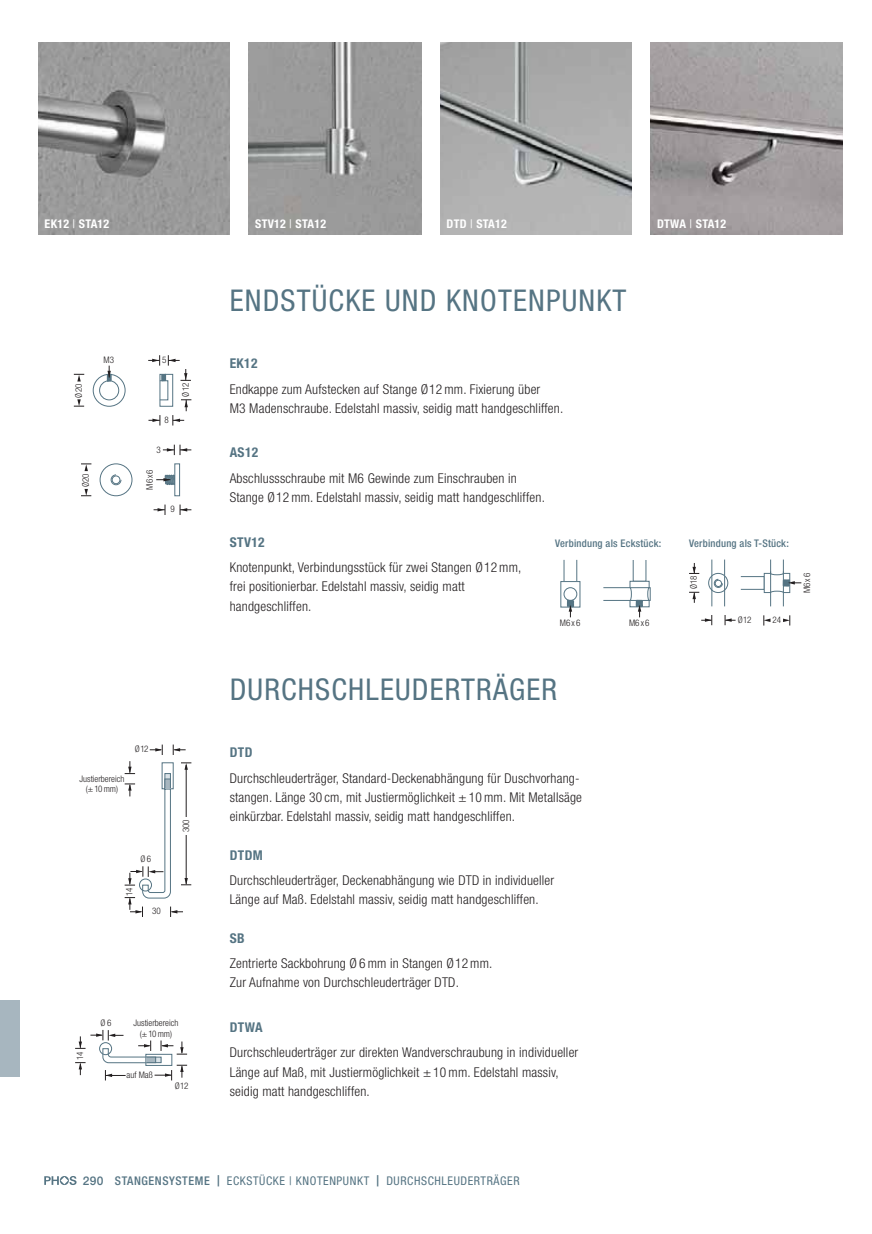
<style>
.page{position:relative;width:872px;height:1234px;background:#fff}
.page>*{position:absolute;margin:0;border:0;box-sizing:border-box;transform-origin:0 0}
.t1{font:condensed 30px "Helvetica Neue LT Std";letter-spacing:.04em;color:#557483}
.t2{font:300 condensed 13.5px/19.2px "Helvetica Neue LT Std";letter-spacing:.015em;color:#231f20}
.t3{font:700 condensed 13.5px "Helvetica Neue LT Std";letter-spacing:.03em;color:#557483}
.t4{font:condensed 12px "Helvetica Neue LT Std";letter-spacing:.05em;color:#557483}
.t5{font:700 condensed 12px "Helvetica Neue LT Std";letter-spacing:.02em;color:#fff}
.t6{font:500 condensed 10.5px "Helvetica Neue LT Std";letter-spacing:.02em;color:#557483}
.t7{font:300 condensed 9px/10.8px "Helvetica Neue LT Std";color:#231f20;text-align:center}
.s1{font-weight:400}
.s2{font-weight:500;font-stretch:normal}
.s3{font-weight:500}
.s4{font-weight:500;font-stretch:normal;font-size:11.25px}
</style>
<div class="page">
<img style="left:651px;top:43px;width:191px;height:191px">
<img style="left:440px;top:43px;width:191px;height:191px">
<img style="left:249px;top:43px;width:172px;height:191px">
<img style="left:38px;top:43px;width:192px;height:191px">
<div style="left:160px;top:374px;width:13px;height:32px;border:1px solid #557483"></div>
<div style="left:93px;top:374px;width:32px;height:32px;border:1px solid #557483;border-radius:50%"></div>
<div style="left:99px;top:380px;width:20px;height:20px;border:1px solid #557483;border-radius:50%"></div>
<svg style="left:148px;top:415px;width:13px;height:10px"></svg>
<svg style="left:74px;top:399px;width:10px;height:8px"></svg>
<svg style="left:74px;top:374px;width:10px;height:7px"></svg>
<svg style="left:173px;top:399px;width:18px;height:26px"></svg>
<svg style="left:107px;top:365px;width:5px;height:16px"></svg>
<svg style="left:148px;top:355px;width:43px;height:26px"></svg>
<svg style="left:81px;top:489px;width:10px;height:7px"></svg>
<svg style="left:81px;top:463px;width:10px;height:8px"></svg>
<svg style="left:180px;top:504px;width:11px;height:11px"></svg>
<svg style="left:154px;top:504px;width:12px;height:11px"></svg>
<svg style="left:163px;top:444px;width:28px;height:11px"></svg>
<svg style="left:99px;top:463px;width:81px;height:33px"></svg>
<svg style="left:173px;top:744px;width:13px;height:10px"></svg>
<svg style="left:150px;top:744px;width:13px;height:10px"></svg>
<svg style="left:125px;top:761px;width:66px;height:155px"></svg>
<svg style="left:75px;top:1030px;width:112px;height:50px"></svg>
<div style="left:99px;top:1042px;width:13px;height:12px;border:1px solid #557483;border-radius:50%"></div>
<hr style="left:724px;top:559px;width:1px;height:47px;background:#557483">
<hr style="left:711px;top:559px;width:1px;height:47px;background:#557483">
<div style="left:740px;top:576px;width:24px;height:13px;border:1px solid #557483"></div>
<hr style="left:770px;top:559px;width:1px;height:47px;background:#557483">
<hr style="left:783px;top:559px;width:1px;height:47px;background:#557483">
<svg style="left:708px;top:573px;width:20px;height:19px"></svg>
<div style="left:708px;top:573px;width:20px;height:19px;border:1px solid #557483;border-radius:50%"></div>
<svg style="left:763px;top:571px;width:38px;height:22px"></svg>
<svg style="left:783px;top:615px;width:7px;height:10px"></svg>
<svg style="left:763px;top:615px;width:7px;height:10px"></svg>
<svg style="left:689px;top:592px;width:10px;height:10px"></svg>
<svg style="left:689px;top:563px;width:10px;height:11px"></svg>
<svg style="left:701px;top:615px;width:11px;height:10px"></svg>
<svg style="left:725px;top:615px;width:10px;height:10px"></svg>
<svg style="left:711px;top:576px;width:14px;height:14px"></svg>
<svg style="left:560px;top:559px;width:91px;height:58px"></svg>
<svg style="left:44px;top:1176px;width:33px;height:8px"></svg>
<div style="left:0;top:999px;width:19px;height:77px;background:#a7b6bf"></div>
<p class="t5" style="left:45px;top:216px;width:66px">EK12 <span class="s1">|</span> STA12</p>
<p class="t5" style="left:255px;top:216px;width:72px">STV12 <span class="s1">|</span> STA12</p>
<p class="t5" style="left:446px;top:216px;width:62px">DTD <span class="s1">|</span> STA12</p>
<p class="t5" style="left:657px;top:216px;width:71px">DTWA <span class="s1">|</span> STA12</p>
<p class="t7" style="left:104px;top:355px;width:12px">M3</p>
<p class="t7" style="left:162px;top:355px;width:6px">5</p>
<p class="t7" style="left:74px;top:397px;width:16px;rotate:-90deg">Ø 20</p>
<p class="t7" style="left:181px;top:396px;width:15px;rotate:-90deg">Ø 12</p>
<p class="t7" style="left:164px;top:415px;width:6px">8</p>
<p class="t7" style="left:81px;top:487px;width:16px;rotate:-90deg">Ø 20</p>
<p class="t7" style="left:156px;top:445px;width:6px">3</p>
<p class="t7" style="left:145px;top:489px;width:22px;rotate:-90deg">M6 x 6</p>
<p class="t7" style="left:171px;top:505px;width:6px">9</p>
<p class="t7" style="left:80px;top:773px;width:46px">Justierbereich (± 10 mm)</p>
<p class="t7" style="left:135px;top:744px;width:15px">Ø 12</p>
<p class="t7" style="left:140px;top:854px;width:12px">Ø 6</p>
<p class="t7" style="left:125px;top:895px;width:10px;rotate:-90deg">14</p>
<p class="t7" style="left:152px;top:906px;width:10px">30</p>
<p class="t7" style="left:182px;top:832px;width:14px;rotate:-90deg">300</p>
<p class="t7" style="left:76px;top:1059px;width:10px;rotate:-90deg">14</p>
<p class="t7" style="left:100px;top:1017px;width:12px">Ø 6</p>
<p class="t7" style="left:133px;top:1018px;width:46px">Justierbereich (± 10 mm)</p>
<p class="t7" style="left:127px;top:1070px;width:28px">auf Maß</p>
<p class="t7" style="left:175px;top:1080px;width:15px">Ø 12</p>
<h1 class="t1" style="left:230px;top:289px;width:398px">ENDSTÜCKE UND KNOTENPUNKT</h1>
<p class="t3" style="left:230px;top:355px;width:29px">EK12</p>
<p class="t2" style="left:230px;top:381px;width:335px">Endkappe zum Aufstecken auf Stange Ø 12 mm. Fixierung über<br>M3 Madenschraube. Edelstahl massiv, seidig matt handgeschliffen.</p>
<p class="t3" style="left:230px;top:445px;width:30px">AS12</p>
<p class="t2" style="left:230px;top:470px;width:317px">Abschlussschraube mit M6 Gewinde zum Einschrauben in<br>Stange Ø 12 mm. Edelstahl massiv, seidig matt handgeschliffen.</p>
<p class="t3" style="left:230px;top:534px;width:37px">STV12</p>
<p class="t2" style="left:230px;top:559px;width:293px">Knotenpunkt, Verbindungsstück für zwei Stangen Ø 12 mm, frei positionierbar. Edelstahl massiv, seidig matt handgeschliffen.</p>
<p class="t6" style="left:555px;top:539px;width:108px">Verbindung als Eckstück:</p>
<p class="t6" style="left:689px;top:539px;width:101px">Verbindung als T-Stück:</p>
<p class="t7" style="left:689px;top:589px;width:15px;rotate:-90deg">Ø 18</p>
<p class="t7" style="left:738px;top:615px;width:15px">Ø 12</p>
<p class="t7" style="left:560px;top:618px;width:22px">M6 x 6</p>
<p class="t7" style="left:629px;top:618px;width:22px">M6 x 6</p>
<p class="t7" style="left:772px;top:615px;width:10px">24</p>
<p class="t7" style="left:802px;top:593px;width:22px;rotate:-90deg">M6 x 6</p>
<h1 class="t1" style="left:230px;top:678px;width:329px">DURCHSCHLEUDERTRÄGER</h1>
<p class="t3" style="left:230px;top:744px;width:24px">DTD</p>
<p class="t2" style="left:230px;top:770px;width:354px">Durchschleuderträger, Standard-Deckenabhängung für Duschvorhang&shy;stangen. Länge 30 cm, mit Justiermöglichkeit ± 10 mm. Mit Metallsäge einkürzbar. Edelstahl massiv, seidig matt handgeschliffen.</p>
<p class="t3" style="left:230px;top:846px;width:35px">DTDM</p>
<p class="t2" style="left:230px;top:872px;width:326px">Durchschleuderträger, Deckenabhängung wie DTD in individueller<br>Länge auf Maß. Edelstahl massiv, seidig matt handgeschliffen.</p>
<p class="t3" style="left:230px;top:929px;width:16px">SB</p>
<p class="t2" style="left:230px;top:955px;width:264px">Zentrierte Sackbohrung Ø 6 mm in Stangen Ø 12 mm.<br>Zur Aufnahme von Durchschleuderträger DTD.</p>
<p class="t3" style="left:230px;top:1019px;width:34px">DTWA</p>
<p class="t2" style="left:230px;top:1044px;width:350px">Durchschleuderträger zur direkten Wandverschraubung in individueller<br>Länge auf Maß, mit Justiermöglichkeit ± 10 mm. Edelstahl massiv, seidig matt handgeschliffen.</p>
<p class="t4" style="left:83px;top:1176px;width:438px"><span class="s2">290</span> <span class="s3">STANGENSYSTEME</span> <span class="s4">|</span> ECKSTÜCKE | KNOTENPUNKT <span class="s4">|</span> DURCHSCHLEUDERTRÄGER</p>
</div>
